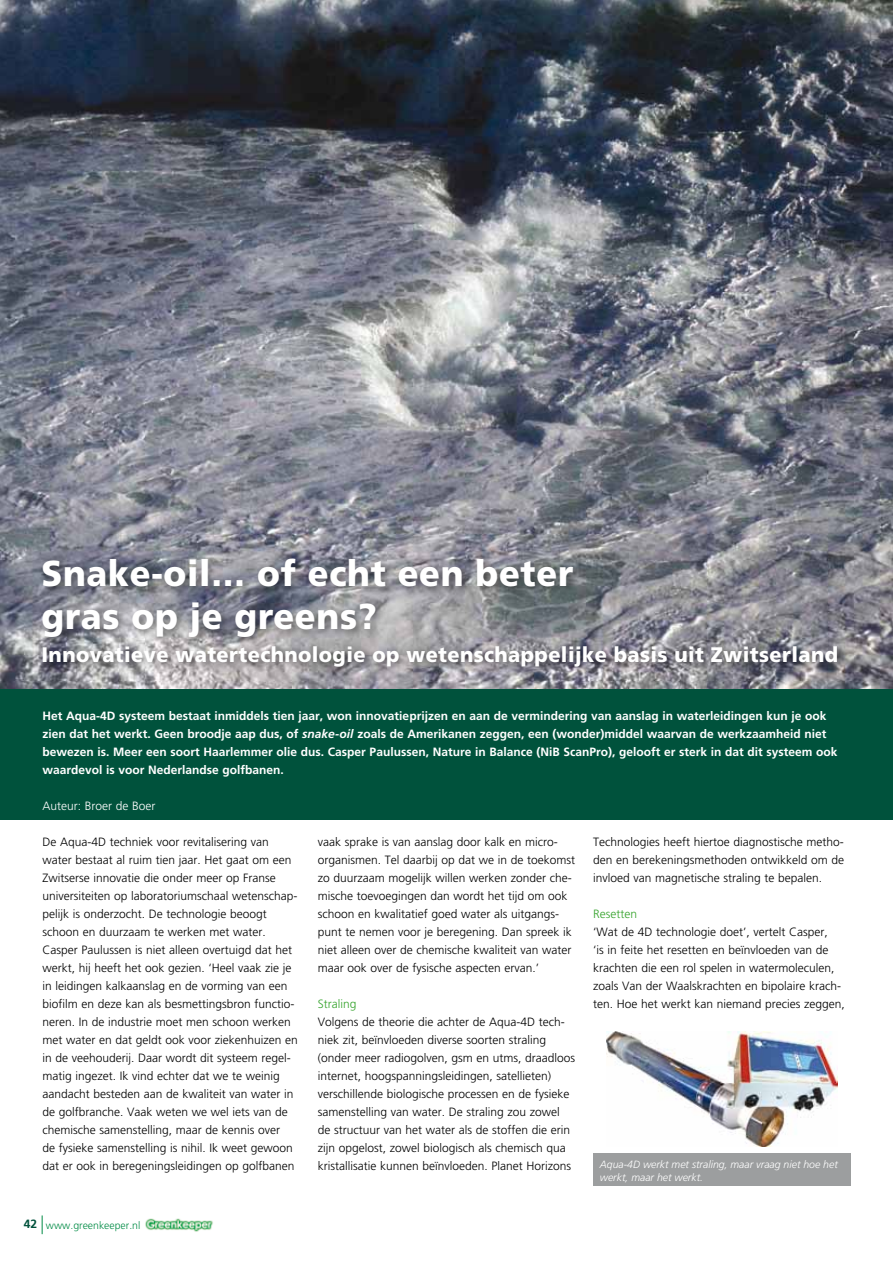
<style>
.page{position:relative;width:893px;height:1263px;background:#fff}
.page>*{position:absolute;margin:0;border:0;box-sizing:border-box;transform-origin:0 0}
.t1{font:900 36px/43.2px "Frutiger";letter-spacing:.02em;color:#fff;scale:.95 1}
.t2{font:900 21px "Frutiger";letter-spacing:.02em;color:#fff;scale:.95 1}
.t3{font:300 12px/18px "Frutiger";color:#000}
.t4{font:700 12px/18px "Frutiger";color:#fff}
.t5{font:300 12px "Frutiger";color:#fff}
.t6{font:300 12px "Frutiger";color:#35a32c}
.t7{font:italic 300 10.5px/12.6px "Frutiger";color:#fff}
.t8{font:300 10.5px "Frutiger";color:#008b45}
.s1{font-style:italic}
.s2{font-weight:700;font-size:12px;color:#00523c}
</style>
<div class="page">
<img style="left:145px;top:1218px;width:68px;height:14px">
<svg style="left:42px;top:1215px;width:1px;height:19px"></svg>
<img style="left:0;top:0;width:893px;height:689px">
<div style="left:38px;top:553px;width:546px;height:95px;background:#000;opacity:.5"></div>
<div style="left:38px;top:641px;width:810px;height:36px;background:#000;opacity:.5"></div>
<div style="left:0;top:689px;width:893px;height:131px;background:#00523c"></div>
<img style="left:607px;top:1031px;width:230px;height:116px">
<div style="left:593px;top:1153px;width:257px;height:33px;background:#9c9e9f"></div>
<hr style="left:892px;top:0;width:1px;height:170px;background:#fecc00">
<h1 class="t1" style="left:42px;top:551px;width:561px">Snake-oil… of echt een beter gras op je greens?</h1>
<h2 class="t2" style="left:42px;top:642px;width:840px">Innovatieve watertechnologie op wetenschappelijke basis uit Zwitserland</h2>
<p class="t4" style="left:43px;top:707px;width:796px">Het Aqua-4D systeem bestaat inmiddels tien jaar, won innovatieprijzen en aan de vermindering van aanslag in waterleidingen kun je ook zien dat het werkt. Geen broodje aap dus, of <span class="s1">snake-oil</span> zoals de Amerikanen zeggen, een (wonder)middel waarvan de werkzaamheid niet bewezen is. Meer een soort Haarlemmer olie dus. Casper Paulussen, Nature in Balance (NiB ScanPro), gelooft er sterk in dat dit systeem ook waardevol is voor Nederlandse golfbanen.</p>
<p class="t5" style="left:43px;top:799px;width:115px">Auteur: Broer de Boer</p>
<p class="t3" style="left:43px;top:833px;width:257px">De Aqua-4D techniek voor revitalisering van water bestaat al ruim tien jaar. Het gaat om een Zwitserse innovatie die onder meer op Franse universiteiten op laboratoriumschaal wetenschap&shy;pelijk is onderzocht. De technologie beoogt schoon en duurzaam te werken met water.<br>Casper Paulussen is niet alleen overtuigd dat het werkt, hij heeft het ook gezien. ‘Heel vaak zie je in leidingen kalkaanslag en de vorming van een biofilm en deze kan als besmettingsbron functio&shy;neren. In de industrie moet men schoon werken met water en dat geldt ook voor ziekenhuizen en in de veehouderij. Daar wordt dit systeem regel&shy;matig ingezet. Ik vind echter dat we te weinig aandacht besteden aan de kwaliteit van water in de golfbranche. Vaak weten we wel iets van de chemische samenstelling, maar de kennis over<br>de fysieke samenstelling is nihil. Ik weet gewoon dat er ook in beregeningsleidingen op golfbanen</p>
<p class="t3" style="left:318px;top:833px;width:259px">vaak sprake is van aanslag door kalk en micro&shy;organismen. Tel daarbij op dat we in de toekomst zo duurzaam mogelijk willen werken zonder che&shy;mische toevoegingen dan wordt het tijd om ook schoon en kwalitatief goed water als uitgangs&shy;punt te nemen voor je beregening. Dan spreek ik niet alleen over de chemische kwaliteit van water maar ook over de fysische aspecten ervan.’</p>
<p class="t6" style="left:318px;top:997px;width:40px">Straling</p>
<p class="t3" style="left:318px;top:1013px;width:259px">Volgens de theorie die achter de Aqua-4D tech&shy;niek zit, beïnvloeden diverse soorten straling (onder meer radiogolven, gsm en utms, draadloos internet, hoogspanningsleidingen, satellieten) verschillende biologische processen en de fysieke samenstelling van water. De straling zou zowel de structuur van het water als de stoffen die erin zijn opgelost, zowel biologisch als chemisch qua kristallisatie kunnen beïnvloeden. Planet Horizons</p>
<p class="t8" style="left:24px;top:1219px;width:118px"><span class="s2">42</span> www.greenkeeper.nl</p>
<p class="t3" style="left:593px;top:833px;width:253px;text-align:justify">Technologies heeft hiertoe diagnostische metho&shy;den en berekeningsmethoden ontwikkeld om de invloed van magnetische straling te bepalen.</p>
<p class="t6" style="left:593px;top:907px;width:46px">Resetten</p>
<p class="t3" style="left:593px;top:923px;width:253px">‘Wat de 4D technologie doet’, vertelt Casper,<br>‘is in feite het resetten en beïnvloeden van de krachten die een rol spelen in watermoleculen, zoals Van der Waalskrachten en bipolaire krach&shy;ten. Hoe het werkt kan niemand precies zeggen,</p>
<p class="t7" style="left:600px;top:1158px;width:240px">Aqua-4D werkt met straling, maar vraag niet hoe het werkt, maar het werkt.</p>
</div>
